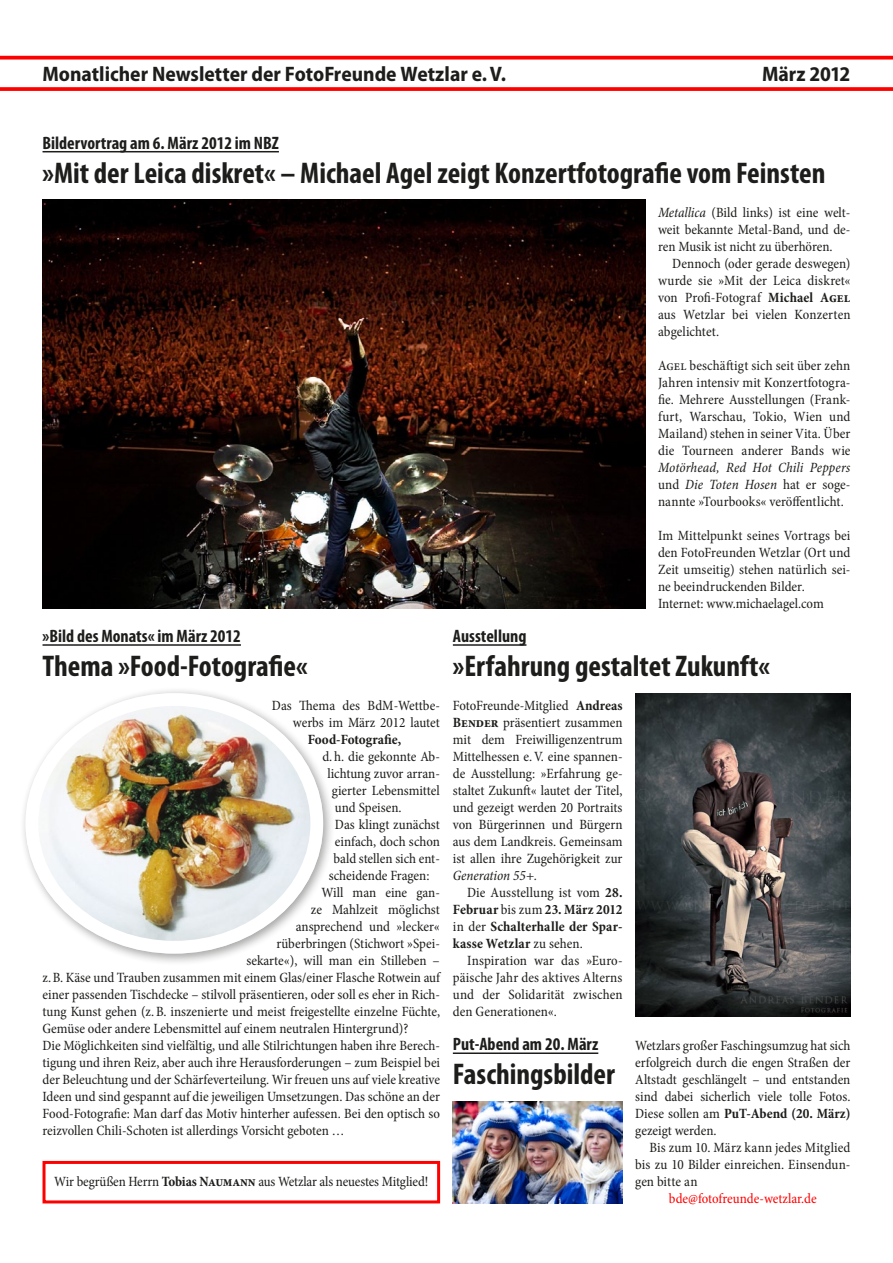
<style>
.page{position:relative;width:893px;height:1263px;background:#fff}
.page>*{position:absolute;margin:0;border:0;box-sizing:border-box;transform-origin:0 0}
.Überschrift{font:700 condensed 30px "Myriad Pro";color:#1d1d1b}
.Untertitel{font:700 semi-condensed 21px "Myriad Pro";color:#1d1d1b}
.Monat{font:700 semi-condensed 21px "Myriad Pro";letter-spacing:-.005em;color:#1d1d1b}
.Unterüberschrift{font:700 condensed 18px "Myriad Pro";color:#1d1d1b}
.Fließtext{font:condensed 14.25px/17px "Minion Pro";letter-spacing:-.005em;color:#1d1d1b;text-align:justify}
.Fließtext_Abstand_ob{font:condensed 14.25px/17px "Minion Pro";letter-spacing:.005em;color:#1d1d1b;text-align:justify}
.Fließtext_eingerückt{font:condensed 14.25px/17px "Minion Pro";letter-spacing:.005em;color:#1d1d1b;text-align:justify}
.Fließtext_eingerückt-2{font:700 condensed 14.25px/17px "Minion Pro";letter-spacing:.005em;color:#1d1d1b;text-align:justify}
.Fließtext-2{font:condensed 14.25px "Minion Pro";color:#f00}
.Fließtext-3{font:700 condensed 14.25px "Minion Pro";color:#1d1d1b}
.s1{font-style:italic}
.s2{font-weight:700}
.s3{font-weight:400}
</style>
<div class="page">
<svg style="left:0;top:56px;width:893px;height:4px;background:#ff1d1d"></svg>
<svg style="left:0;top:87px;width:893px;height:4px;background:#ff0f0f"></svg>
<hr style="left:43px;top:151px;width:236px;height:1px;background:#1d1d1b">
<hr style="left:43px;top:644px;width:198px;height:2px;background:#1d1d1b">
<hr style="left:453px;top:644px;width:73px;height:2px;background:#1d1d1b">
<hr style="left:453px;top:1052px;width:145px;height:2px;background:#1d1d1b">
<img style="left:43px;top:200px;width:602px;height:408px">
<div style="left:43px;top:1161px;width:397px;height:42px;border:3px solid #f00"></div>
<img style="left:635px;top:693px;width:215px;height:323px">
<div style="left:20px;top:687px;width:315px;height:279px;background:#1d1d1b;opacity:.4"></div>
<img style="left:26px;top:693px;width:297px;height:261px">
<div style="left:26px;top:693px;width:297px;height:261px;border:13px solid #fff;border-radius:50%"></div>
<img style="left:453px;top:1101px;width:170px;height:102px">
<p class="Untertitel" style="left:43px;top:60px;width:465px">Monatlicher Newsletter der FotoFreunde Wetzlar e.V.</p>
<p class="Monat" style="left:762px;top:60px;width:90px">März 2012</p>
<p class="Unterüberschrift" style="left:43px;top:132px;width:238px">Bildervortrag am 6. März 2012 im NBZ</p>
<p class="Überschrift" style="left:43px;top:154px;width:784px">»Mit der Leica diskret« – Michael Agel zeigt Konzertfotografie vom Feinsten</p>
<p class="Unterüberschrift" style="left:43px;top:625px;width:200px">»Bild des Monats« im März 2012</p>
<p class="Überschrift" style="left:43px;top:647px;width:267px">Thema »Food-Fotografie«</p>
<p class="Fließtext" style="left:658px;top:204px;width:194px"><span class="s1">Metallica</span> (Bild links) ist eine welt&shy;weit bekannte Metal-Band, und de&shy;ren Musik ist nicht zu überhören.</p>
<p class="Fließtext_eingerückt" style="left:658px;top:255px;width:194px;text-indent:14px">Dennoch (oder gerade deswegen) wurde sie »Mit der Leica diskret« von Profi-Fotograf <span class="s2">Michael Agel </span>aus Wetzlar bei vielen Konzerten abgelichtet.</p>
<p class="Fließtext_Abstand_ob" style="left:658px;top:357px;width:194px">Agel beschäftigt sich seit über zehn Jahren intensiv mit Konzertfotogra&shy;fie. Mehrere Ausstellungen (Frank&shy;furt, Warschau, Tokio, Wien und Mailand) stehen in seiner Vita. Über die Tourneen anderer Bands wie <span class="s1">Motörhead, Red Hot Chili Peppers </span>und <span class="s1">Die Toten Hosen</span> hat er soge&shy;nannte »Tourbooks« veröffentlicht.</p>
<p class="Fließtext_Abstand_ob" style="left:658px;top:527px;width:194px">Im Mittelpunkt seines Vortrags bei den FotoFreunden Wetzlar (Ort und Zeit umseitig) stehen natürlich sei&shy;ne beeindruckenden Bilder.</p>
<p class="Fließtext" style="left:658px;top:595px;width:167px">Internet: www.michaelagel.com</p>
<p class="Unterüberschrift" style="left:453px;top:625px;width:75px">Ausstellung</p>
<p class="Überschrift" style="left:453px;top:647px;width:318px">»Erfahrung gestaltet Zukunft«</p>
<p class="Fließtext" style="left:272px;top:697px;width:170px">Das Thema des BdM-Wettbe-</p>
<p class="Fließtext" style="left:293px;top:714px;width:149px">werbs im März 2012 lautet</p>
<p class="Fließtext-3" style="left:308px;top:730px;width:95px">Food-Fotografie,</p>
<p class="Fließtext" style="left:322px;top:748px;width:119px">d. h. die gekonnte Ab-</p>
<p class="Fließtext" style="left:327px;top:765px;width:114px">lichtung zuvor arran-</p>
<p class="Fließtext" style="left:332px;top:782px;width:110px">gierter Lebensmittel</p>
<p class="Fließtext" style="left:335px;top:799px;width:68px">und Speisen.</p>
<p class="Fließtext" style="left:335px;top:816px;width:107px">Das klingt zunächst</p>
<p class="Fließtext" style="left:335px;top:833px;width:107px">einfach, doch schon</p>
<p class="Fließtext" style="left:333px;top:850px;width:108px">bald stellen sich ent-</p>
<p class="Fließtext" style="left:329px;top:867px;width:102px">scheidende Fragen:</p>
<p class="Fließtext" style="left:321px;top:884px;width:120px">Will man eine gan-</p>
<p class="Fließtext" style="left:311px;top:901px;width:130px">ze Mahlzeit möglichst</p>
<p class="Fließtext" style="left:296px;top:918px;width:145px">ansprechend und »lecker«</p>
<p class="Fließtext" style="left:276px;top:935px;width:165px">rüberbringen (Stichwort »Spei-</p>
<p class="Fließtext" style="left:246px;top:952px;width:195px">sekarte«), will man ein Stilleben –</p>
<p class="Fließtext" style="left:43px;top:969px;width:399px">z.B. Käse und Trauben zusammen mit einem Glas/einer Flasche Rotwein auf</p>
<p class="Fließtext" style="left:43px;top:986px;width:399px">einer passenden Tischdecke – stilvoll präsentieren, oder soll es eher in Rich-</p>
<p class="Fließtext" style="left:43px;top:1003px;width:399px">tung Kunst gehen (z.B. inszenierte und meist freigestellte einzelne Füchte,</p>
<p class="Fließtext" style="left:43px;top:1020px;width:367px">Gemüse oder andere Lebensmittel auf einem neutralen Hintergrund)?</p>
<p class="Fließtext" style="left:43px;top:1037px;width:399px">Die Möglichkeiten sind vielfältig, und alle Stilrichtungen haben ihre Berech&shy;tigung und ihren Reiz, aber auch ihre Herausforderungen – zum Beispiel bei der Beleuchtung und der Schärfeverteilung. Wir freuen uns auf viele kreative Ideen und sind gespannt auf die jeweiligen Umsetzungen. Das schöne an der Food-Fotografie: Man darf das Motiv hinterher aufessen. Bei den optisch so reizvollen Chili-Schoten ist allerdings Vorsicht geboten …</p>
<p class="Fließtext" style="left:635px;top:1037px;width:217px">Wetzlars großer Faschingsumzug hat sich erfolgreich durch die engen Straßen der Altstadt geschlängelt – und entstanden sind dabei sicherlich viele tolle Fotos.<br>Diese sollen am <span class="s2">PuT-Abend (20. März) </span>gezeigt werden.</p>
<p class="Fließtext_eingerückt" style="left:635px;top:1139px;width:217px;text-indent:14px">Bis zum 10. März kann jedes Mitglied bis zu 10 Bilder einreichen. Einsendun&shy;gen bitte an</p>
<p class="Fließtext-2" style="left:669px;top:1189px;width:149px">bde@fotofreunde-wetzlar.de</p>
<p class="Fließtext" style="left:453px;top:697px;width:171px">FotoFreunde-Mitglied <span class="s2">Andreas Bender</span> präsentiert zusammen mit dem Freiwilligenzentrum Mittelhessen e.V. eine spannen&shy;de Ausstellung: »Erfahrung ge&shy;staltet Zukunft« lautet der Titel, und gezeigt werden 20 Portraits von Bürgerinnen und Bürgern aus dem Landkreis. Gemeinsam ist allen ihre Zugehörigkeit zur <span class="s1">Generation 55+.</span></p>
<p class="Fließtext_eingerückt-2" style="left:453px;top:884px;width:171px;text-indent:14px"><span class="s3">Die Ausstellung ist vom</span> 28.<br>Februar <span class="s3">bis zum</span> 23. März 2012 <span class="s3">in der</span> Schalterhalle der Spar&shy;kasse Wetzlar <span class="s3">zu sehen.</span></p>
<p class="Fließtext_eingerückt" style="left:453px;top:952px;width:171px;text-indent:14px">Inspiration war das »Euro&shy;päische Jahr des aktives Alterns und der Solidarität zwischen den Generationen«.</p>
<p class="Unterüberschrift" style="left:453px;top:1033px;width:147px">Put-Abend am 20. März</p>
<p class="Überschrift" style="left:453px;top:1056px;width:164px">Faschingsbilder</p>
<p class="Fließtext" style="left:54px;top:1173px;width:375px">Wir begrüßen Herrn <span class="s2">Tobias Naumann</span> aus Wetzlar als neuestes Mitglied!</p>
</div>
